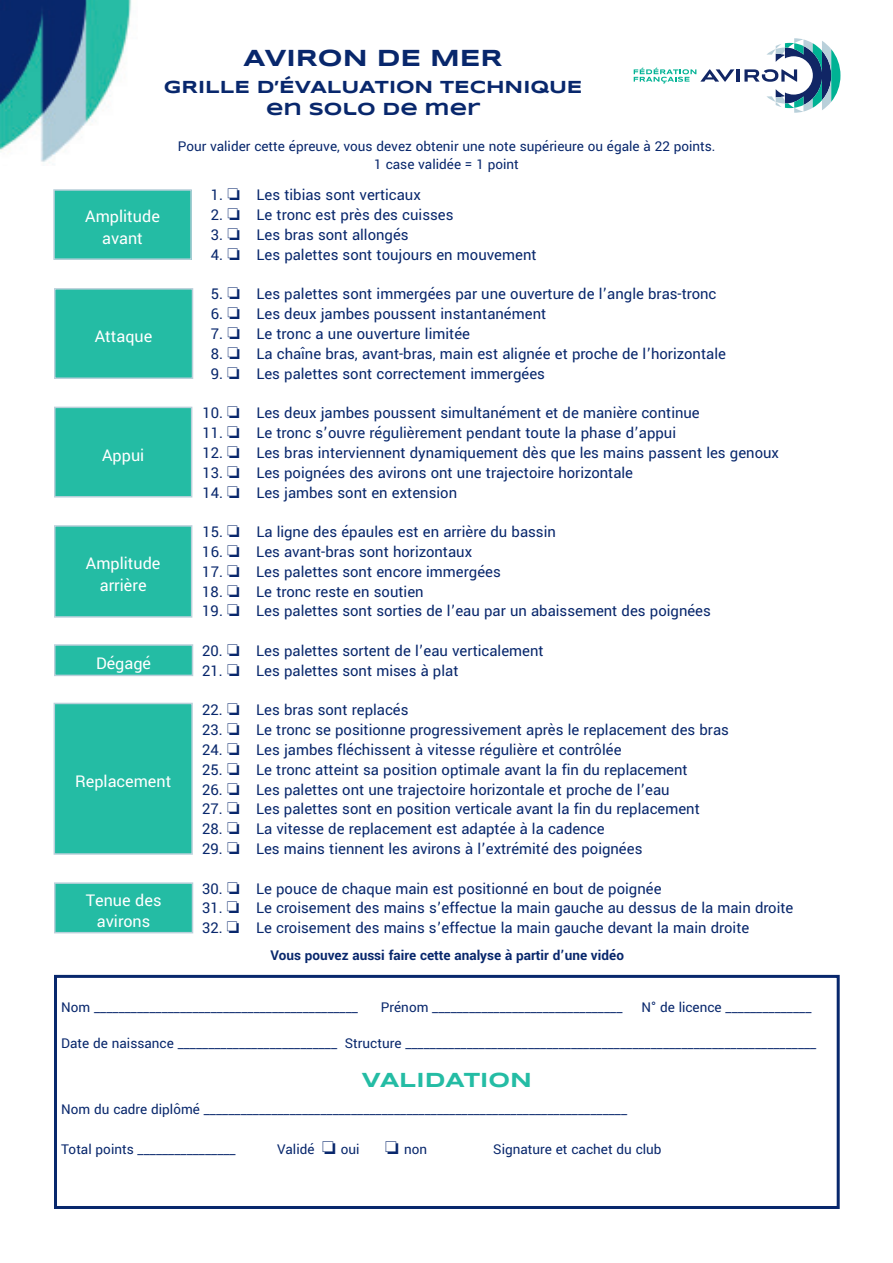
<style>
.page{position:relative;width:893px;height:1263px;background:#fff}
.page>*{position:absolute;margin:0;border:0;box-sizing:border-box;transform-origin:0 0}
.t1{font:700 24px "Syncopate";color:#08276c}
.t2{font:700 21px "Syncopate";color:#24bca4}
.t3{font:18px/21.6px "Yantramanav";color:#fff;text-align:center}
.t4{font:700 18px/21.6px "Syncopate";color:#08276c;text-align:center}
.t5{font:16.5px "Yantramanav";color:#08276c}
.t6{font:15px/18px "Yantramanav";color:#08276c;text-align:center}
.t7{font:700 15px "Yantramanav";color:#08276c}
</style>
<div class="page">
<svg style="left:634px;top:38px;width:206px;height:75px"></svg>
<img style="left:0;top:0;width:132px;height:163px">
<div style="left:54px;top:190px;width:137px;height:69px;background:#24bca4"></div>
<div style="left:53px;top:189px;width:139px;height:71px;border:2px solid #b9d0da"></div>
<div style="left:55px;top:289px;width:137px;height:89px;background:#24bca4"></div>
<div style="left:54px;top:288px;width:139px;height:91px;border:2px solid #b9d0da"></div>
<div style="left:55px;top:407px;width:137px;height:90px;background:#24bca4"></div>
<div style="left:54px;top:407px;width:138px;height:90px;border:2px solid #b9d0da"></div>
<div style="left:55px;top:526px;width:137px;height:91px;background:#24bca4"></div>
<div style="left:54px;top:525px;width:138px;height:93px;border:2px solid #b9d0da"></div>
<div style="left:55px;top:645px;width:137px;height:30px;background:#24bca4"></div>
<div style="left:54px;top:644px;width:139px;height:32px;border:2px solid #b9d0da"></div>
<div style="left:54px;top:703px;width:138px;height:151px;background:#24bca4"></div>
<div style="left:54px;top:703px;width:139px;height:152px;border:2px solid #b9d0da"></div>
<div style="left:55px;top:883px;width:137px;height:50px;background:#24bca4"></div>
<div style="left:54px;top:882px;width:139px;height:51px;border:2px solid #b9d0da"></div>
<div style="left:54px;top:975px;width:786px;height:234px;border:3px solid #08276c"></div>
<h1 class="t1" style="left:244px;top:43px;width:261px">AVIRON DE MER</h1>
<p class="t4" style="left:164px;top:76px;width:420px">GRILLE D’ÉVALUATION TECHNIQUE<br>EN SOLO DE MER</p>
<p class="t6" style="left:178px;top:137px;width:539px">Pour valider cette épreuve, vous devez obtenir une note supérieure ou égale à 22 points.<br>1 case validée = 1 point</p>
<p class="t5" style="left:211px;top:185px;width:211px">1. □ Les tibias sont verticaux</p>
<p class="t5" style="left:211px;top:205px;width:244px">2. □ Le tronc est près des cuisses</p>
<p class="t5" style="left:211px;top:225px;width:199px">3. □ Les bras sont allongés</p>
<p class="t5" style="left:211px;top:244px;width:327px">4. □ Les palettes sont toujours en mouvement</p>
<p class="t5" style="left:211px;top:284px;width:507px">5. □ Les palettes sont immergées par une ouverture de l’angle bras-tronc</p>
<p class="t5" style="left:211px;top:304px;width:337px">6. □ Les deux jambes poussent instantanément</p>
<p class="t5" style="left:211px;top:324px;width:261px">7. □ Le tronc a une ouverture limitée</p>
<p class="t5" style="left:211px;top:343px;width:517px">8. □ La chaîne bras, avant-bras, main est alignée et proche de l’horizontale</p>
<p class="t5" style="left:211px;top:363px;width:336px">9. □ Les palettes sont correctement immergées</p>
<p class="t5" style="left:202px;top:403px;width:499px">10. □ Les deux jambes poussent simultanément et de manière continue</p>
<p class="t5" style="left:202px;top:423px;width:475px">11. □ Le tronc s’ouvre régulièrement pendant toute la phase d’appui</p>
<p class="t5" style="left:202px;top:442px;width:578px">12. □ Les bras interviennent dynamiquement dès que les mains passent les genoux</p>
<p class="t5" style="left:202px;top:462px;width:432px">13. □ Les poignées des avirons ont une trajectoire horizontale</p>
<p class="t5" style="left:202px;top:482px;width:256px">14. □ Les jambes sont en extension</p>
<p class="t5" style="left:202px;top:522px;width:355px">15. □ La ligne des épaules est en arrière du bassin</p>
<p class="t5" style="left:202px;top:541px;width:271px">16. □ Les avant-bras sont horizontaux</p>
<p class="t5" style="left:202px;top:561px;width:300px">17. □ Les palettes sont encore immergées</p>
<p class="t5" style="left:202px;top:581px;width:223px">18. □ Le tronc reste en soutien</p>
<p class="t5" style="left:202px;top:601px;width:510px">19. □ Les palettes sont sorties de l’eau par un abaissement des poignées</p>
<p class="t5" style="left:202px;top:640px;width:343px">20. □ Les palettes sortent de l’eau verticalement</p>
<p class="t5" style="left:202px;top:660px;width:258px">21. □ Les palettes sont mises à plat</p>
<p class="t5" style="left:202px;top:700px;width:208px">22. □ Les bras sont replacés</p>
<p class="t5" style="left:202px;top:720px;width:528px">23. □ Le tronc se positionne progressivement après le replacement des bras</p>
<p class="t5" style="left:202px;top:739px;width:421px">24. □ Les jambes fléchissent à vitesse régulière et contrôlée</p>
<p class="t5" style="left:202px;top:759px;width:487px">25. □ Le tronc atteint sa position optimale avant la fin du replacement</p>
<p class="t5" style="left:202px;top:779px;width:469px">26. □ Les palettes ont une trajectoire horizontale et proche de l’eau</p>
<p class="t5" style="left:202px;top:799px;width:499px">27. □ Les palettes sont en position verticale avant la fin du replacement</p>
<p class="t5" style="left:202px;top:819px;width:404px">28. □ La vitesse de replacement est adaptée à la cadence</p>
<p class="t5" style="left:202px;top:838px;width:442px">29. □ Les mains tiennent les avirons à l’extrémité des poignées</p>
<p class="t5" style="left:202px;top:878px;width:461px">30. □ Le pouce de chaque main est positionné en bout de poignée</p>
<p class="t5" style="left:202px;top:898px;width:593px">31. □ Le croisement des mains s’effectue la main gauche au dessus de la main droite</p>
<p class="t5" style="left:202px;top:918px;width:549px">32. □ Le croisement des mains s’effectue la main gauche devant la main droite</p>
<p class="t3" style="left:85px;top:206px;width:76px">Amplitude avant</p>
<p class="t3" style="left:95px;top:326px;width:59px">Attaque</p>
<p class="t3" style="left:102px;top:444px;width:44px">Appui</p>
<p class="t3" style="left:86px;top:553px;width:76px">Amplitude arrière</p>
<p class="t3" style="left:96px;top:652px;width:57px">Dégagé</p>
<p class="t3" style="left:75px;top:771px;width:98px">Replacement</p>
<p class="t3" style="left:86px;top:889px;width:77px">Tenue des avirons</p>
<p class="t7" style="left:271px;top:946px;width:355px">Vous pouvez aussi faire cette analyse à partir d’une vidéo</p>
<p class="t6" style="left:61px;top:998px;width:298px">Nom ___________________________________________</p>
<p class="t6" style="left:381px;top:998px;width:243px">Prénom _______________________________</p>
<p class="t6" style="left:641px;top:998px;width:171px">N° de licence ______________</p>
<p class="t6" style="left:61px;top:1034px;width:757px">Date de naissance __________________________ Structure ___________________________________________________________________</p>
<p class="t2" style="left:362px;top:1067px;width:172px">VALIDATION</p>
<p class="t6" style="left:61px;top:1100px;width:567px">Nom du cadre diplômé _____________________________________________________________________</p>
<p class="t6" style="left:61px;top:1140px;width:176px">Total points ________________</p>
<p class="t6" style="left:277px;top:1140px;width:84px">Validé □ oui</p>
<p class="t6" style="left:385px;top:1140px;width:43px">□ non</p>
<p class="t6" style="left:493px;top:1140px;width:170px">Signature et cachet du club</p>
</div>
